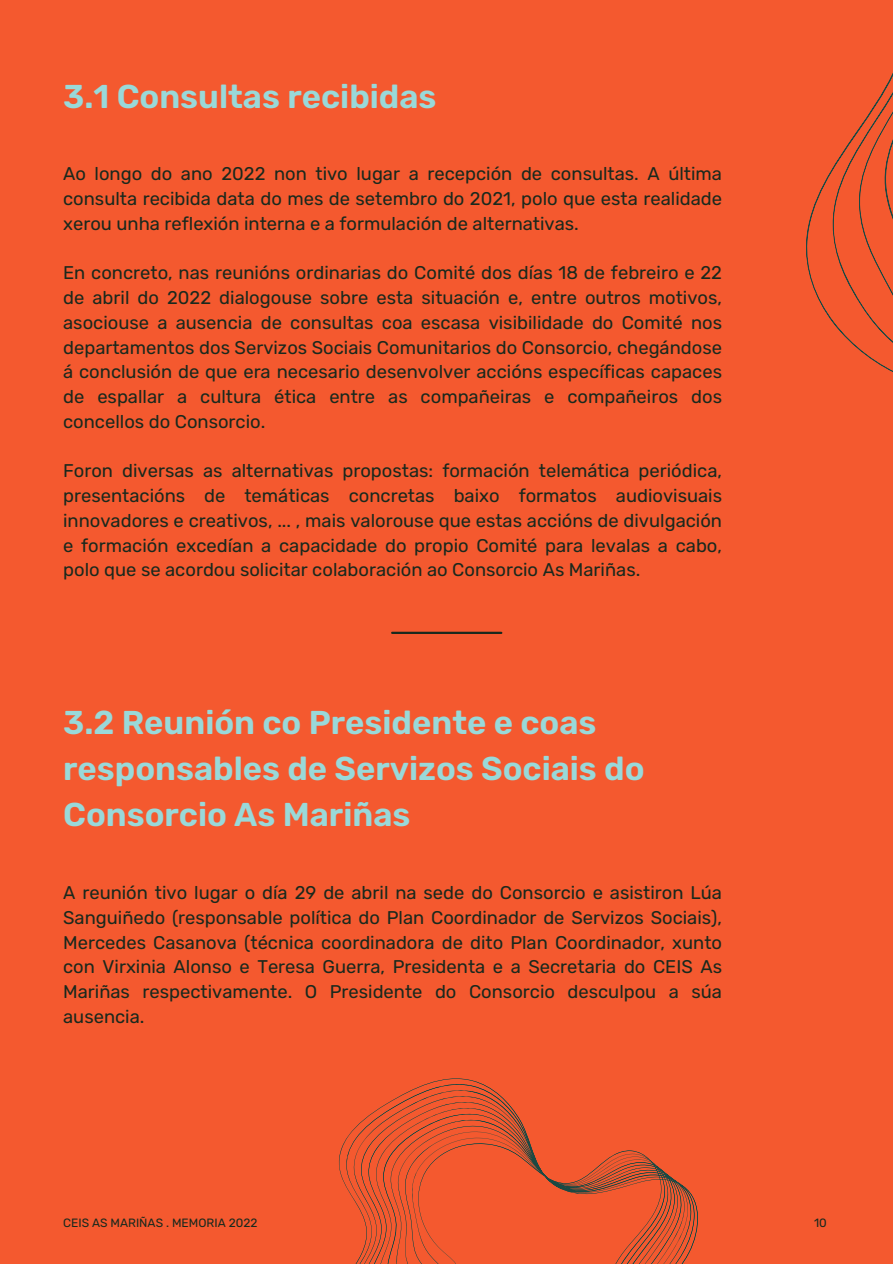
<style>
.page{position:relative;width:893px;height:1264px;background:#fff}
.page>*{position:absolute;margin:0;border:0;box-sizing:border-box;transform-origin:0 0}
.t1{font:600 33px/46.2px "Rubik";color:#99d9d9}
.t2{font:18.3px/24.8px "Rubik";color:#19291d;text-align:justify}
.t3{font:12px "Rubik";color:#19291d}
</style>
<div class="page">
<div style="left:0;top:0;width:892px;height:1263px;background:#f4592f"></div>
<hr style="left:392px;top:631px;width:109px;height:3px;background:#19291d">
<svg style="left:338px;top:1078px;width:360px;height:185px"></svg>
<svg style="left:806px;top:75px;width:86px;height:297px"></svg>
<h1 class="t1" style="left:63px;top:74px;width:375px">3.1 Consultas recibidas</h1>
<h1 class="t2" style="left:63px;top:162px;width:660px">Ao longo do ano 2022 non tivo lugar a recepción de consultas. A última consulta recibida data do mes de setembro do 2021, polo que esta realidade xerou unha reflexión interna e a formulación de alternativas.</h1>
<h2 class="t2" style="left:63px;top:261px;width:660px">En concreto, nas reunións ordinarias do Comité dos días 18 de febreiro e 22 de abril do 2022 dialogouse sobre esta situación e, entre outros motivos, asociouse a ausencia de consultas coa escasa visibilidade do Comité nos departamentos dos Servizos Sociais Comunitarios do Consorcio, chegándose á conclusión de que era necesario desenvolver accións específicas capaces de espallar a cultura ética entre as compañeiras e compañeiros dos concellos do Consorcio.</h2>
<h2 class="t2" style="left:63px;top:459px;width:660px">Foron diversas as alternativas propostas: formación telemática periódica, presentacións de temáticas concretas baixo formatos audiovisuais innovadores e creativos, ... , mais valorouse que estas accións de divulgación e formación excedían a capacidade do propio Comité para levalas a cabo, polo que se acordou solicitar colaboración ao Consorcio As Mariñas.</h2>
<h2 class="t1" style="left:63px;top:699px;width:583px">3.2 Reunión co Presidente e coas responsables de Servizos Sociais do<br>Consorcio As Mariñas</h2>
<p class="t2" style="left:63px;top:880px;width:660px">A reunión tivo lugar o día 29 de abril na sede do Consorcio e asistiron Lúa Sanguiñedo (responsable política do Plan Coordinador de Servizos Sociais), Mercedes Casanova (técnica coordinadora de dito Plan Coordinador, xunto con Virxinia Alonso e Teresa Guerra, Presidenta e a Secretaria do CEIS As Mariñas respectivamente. O Presidente do Consorcio desculpou a súa ausencia.</p>
<h2 class="t3" style="left:63px;top:1215px;width:196px">CEIS AS MARIÑAS . MEMORIA 2022</h2>
<p class="t3" style="left:814px;top:1215px;width:14px">10</p>
</div>
